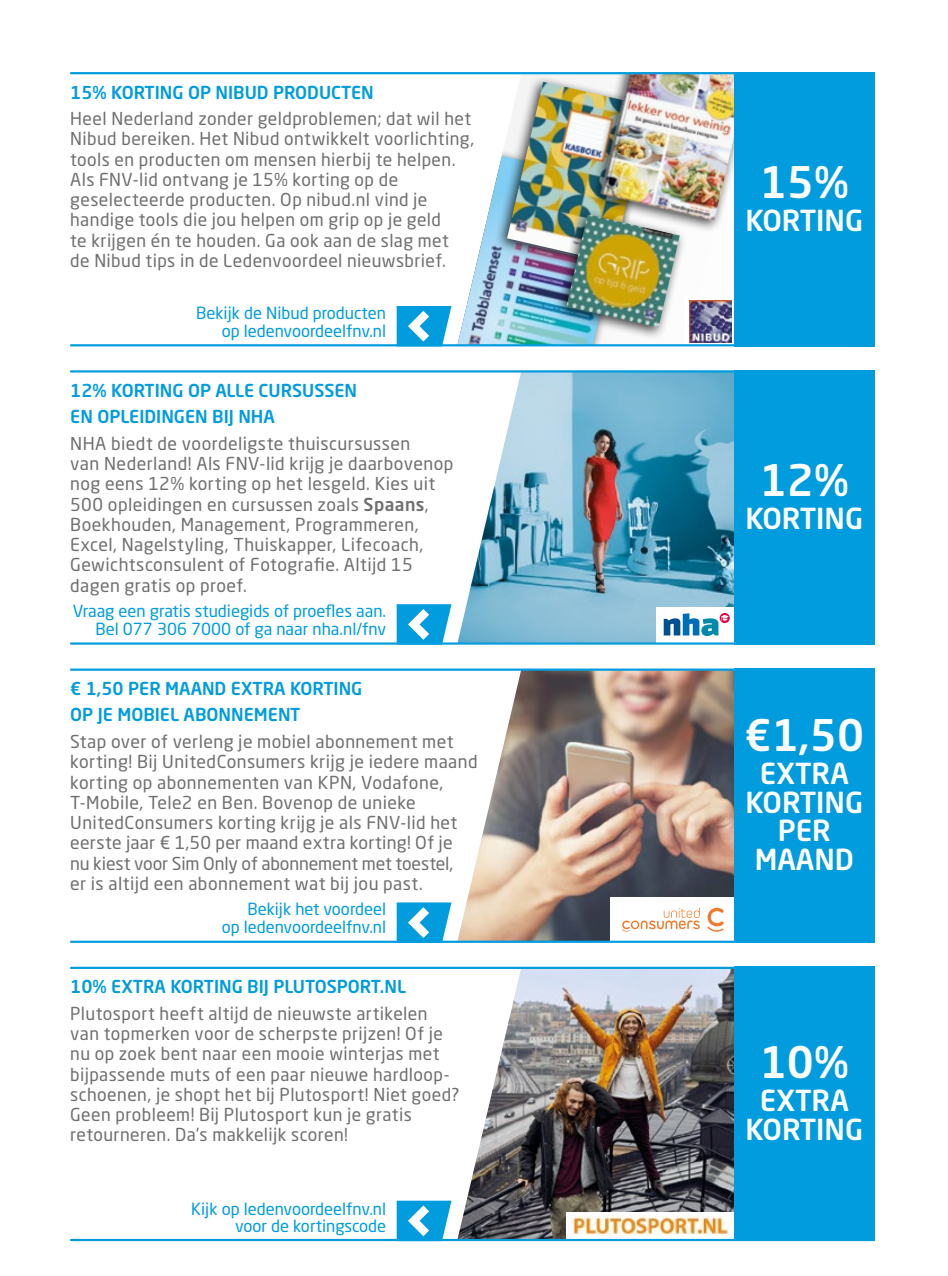
<style>
.page{position:relative;width:948px;height:1276px;background:#fff}
.page>*{position:absolute;margin:0;border:0;box-sizing:border-box;transform-origin:0 0}
.t1{font:500 42.98px "Neo Sans Pro";color:#fff}
.t2{font:500 28.57px/28.6px "Neo Sans Pro";color:#fff;text-align:center}
.t3{font:17.55px/20.2px "Neo Sans Pro";letter-spacing:.02em;color:#706f6f}
.t4{font:500 17.55px/26.6px "Neo Sans Pro";color:#009cde}
.t5{font:16.43px/17.6px "Neo Sans Pro";color:#009cde;text-align:right}
.s1{font-weight:500}
</style>
<div class="page">
<img style="left:458px;top:671px;width:275px;height:269px">
<div style="left:610px;top:897px;width:125px;height:45px;background:#fff"></div>
<svg style="left:622px;top:908px;width:77px;height:23px"></svg>
<svg style="left:707px;top:908px;width:16px;height:23px"></svg>
<div style="left:733px;top:668px;width:141px;height:275px;background:#009cde"></div>
<div style="left:69px;top:668px;width:805px;height:275px;border:2px solid #009cde"></div>
<svg style="left:396px;top:902px;width:55px;height:41px"></svg>
<img style="left:458px;top:969px;width:275px;height:269px">
<div style="left:565px;top:1212px;width:168px;height:27px;background:#fff"></div>
<img style="left:572px;top:1215px;width:157px;height:20px">
<div style="left:733px;top:966px;width:141px;height:275px;background:#009cde"></div>
<svg style="left:396px;top:1200px;width:55px;height:38px"></svg>
<div style="left:69px;top:966px;width:805px;height:275px;border:2px solid #009cde"></div>
<img style="left:458px;top:189px;width:143px;height:154px">
<div style="left:494px;top:75px;width:161px;height:201px;background:#000;opacity:.75"></div>
<img style="left:507px;top:82px;width:46px;height:181px">
<div style="left:553px;top:208px;width:133px;height:133px;background:#000;opacity:.75"></div>
<img style="left:566px;top:255px;width:113px;height:72px">
<img style="left:539px;top:75px;width:194px;height:180px">
<svg style="left:685px;top:296px;width:47px;height:47px"></svg>
<img style="left:689px;top:300px;width:42px;height:42px">
<div style="left:733px;top:72px;width:141px;height:274px;background:#009cde"></div>
<div style="left:69px;top:72px;width:805px;height:274px;border:2px solid #009cde"></div>
<svg style="left:396px;top:306px;width:55px;height:40px"></svg>
<img style="left:458px;top:373px;width:275px;height:268px">
<div style="left:656px;top:607px;width:79px;height:37px;background:#fff"></div>
<svg style="left:663px;top:613px;width:65px;height:23px"></svg>
<div style="left:733px;top:370px;width:141px;height:274px;background:#009cde"></div>
<div style="left:69px;top:370px;width:805px;height:274px;border:2px solid #009cde"></div>
<svg style="left:396px;top:604px;width:55px;height:40px"></svg>
<p class="t4" style="left:70px;top:78px;width:305px">15% KORTING OP NIBUD PRODUCTEN</p>
<p class="t3" style="left:70px;top:108px;width:405px">Heel Nederland zonder geldproblemen; dat wil het Nibud bereiken. Het Nibud ontwikkelt voorlichting, tools en producten om mensen hierbij te helpen.<br>Als FNV-lid ontvang je 15% korting op de geselecteerde producten. Op nibud.nl vind je handige tools die jou helpen om grip op je geld<br>te krijgen én te houden. Ga ook aan de slag met<br>de Nibud tips in de Ledenvoordeel nieuwsbrief.</p>
<p class="t5" style="left:196px;top:304px;width:191px">Bekijk de Nibud producten op ledenvoordeelfnv.nl</p>
<p class="t4" style="left:70px;top:377px;width:288px">12% KORTING OP ALLE CURSUSSEN<br>EN OPLEIDINGEN BIJ NHA</p>
<p class="t3" style="left:70px;top:433px;width:384px">NHA biedt de voordeligste thuiscursussen<br>van Nederland! Als FNV-lid krijg je daarbovenop nog eens 12% korting op het lesgeld. Kies uit 500 opleidingen en cursussen zoals <span class="s1">Spaans</span>, Boekhouden, Management, Programmeren, Excel, Nagelstyling, Thuiskapper, Lifecoach, Gewichtsconsulent of Fotografie. Altijd 15 dagen gratis op proef.</p>
<p class="t5" style="left:73px;top:602px;width:315px">Vraag een gratis studiegids of proefles aan.<br>Bel 077 306 7000 of ga naar nha.nl/fnv</p>
<p class="t4" style="left:70px;top:675px;width:294px">€ 1,50 PER MAAND EXTRA KORTING<br>OP JE MOBIEL ABONNEMENT</p>
<p class="t3" style="left:70px;top:731px;width:409px">Stap over of verleng je mobiel abonnement met korting! Bij UnitedConsumers krijg je iedere maand korting op abonnementen van KPN, Vodafone, T-Mobile, Tele2 en Ben. Bovenop de unieke UnitedConsumers korting krijg je als FNV-lid het eerste jaar € 1,50 per maand extra korting! Of je<br>nu kiest voor Sim Only of abonnement met toestel,<br>er is altijd een abonnement wat bij jou past.</p>
<p class="t5" style="left:221px;top:900px;width:166px">Bekijk het voordeel<br>op ledenvoordeelfnv.nl</p>
<p class="t4" style="left:70px;top:973px;width:337px">10% EXTRA KORTING BIJ PLUTOSPORT.NL</p>
<p class="t3" style="left:70px;top:1003px;width:391px">Plutosport heeft altijd de nieuwste artikelen van topmerken voor de scherpste prijzen! Of je nu op zoek bent naar een mooie winterjas met bijpassende muts of een paar nieuwe hardloop&shy;schoenen, je shopt het bij Plutosport! Niet goed?<br>Geen probleem! Bij Plutosport kun je gratis retourneren. Da’s makkelijk scoren!</p>
<p class="t5" style="left:191px;top:1199px;width:196px">Kijk op ledenvoordeelfnv.nl voor de kortingscode</p>
<h1 class="t1" style="left:759px;top:155px;width:91px">15%</h1>
<h2 class="t2" style="left:745px;top:206px;width:119px">KORTING</h2>
<h1 class="t1" style="left:759px;top:452px;width:91px">12%</h1>
<h2 class="t2" style="left:745px;top:503px;width:119px">KORTING</h2>
<h1 class="t1" style="left:744px;top:708px;width:121px">€1,50</h1>
<h2 class="t2" style="left:745px;top:758px;width:119px">EXTRA<br>KORTING<br>PER<br>MAAND</h2>
<h1 class="t1" style="left:759px;top:1034px;width:91px">10%</h1>
<h2 class="t2" style="left:745px;top:1085px;width:119px">EXTRA<br>KORTING</h2>
</div>
